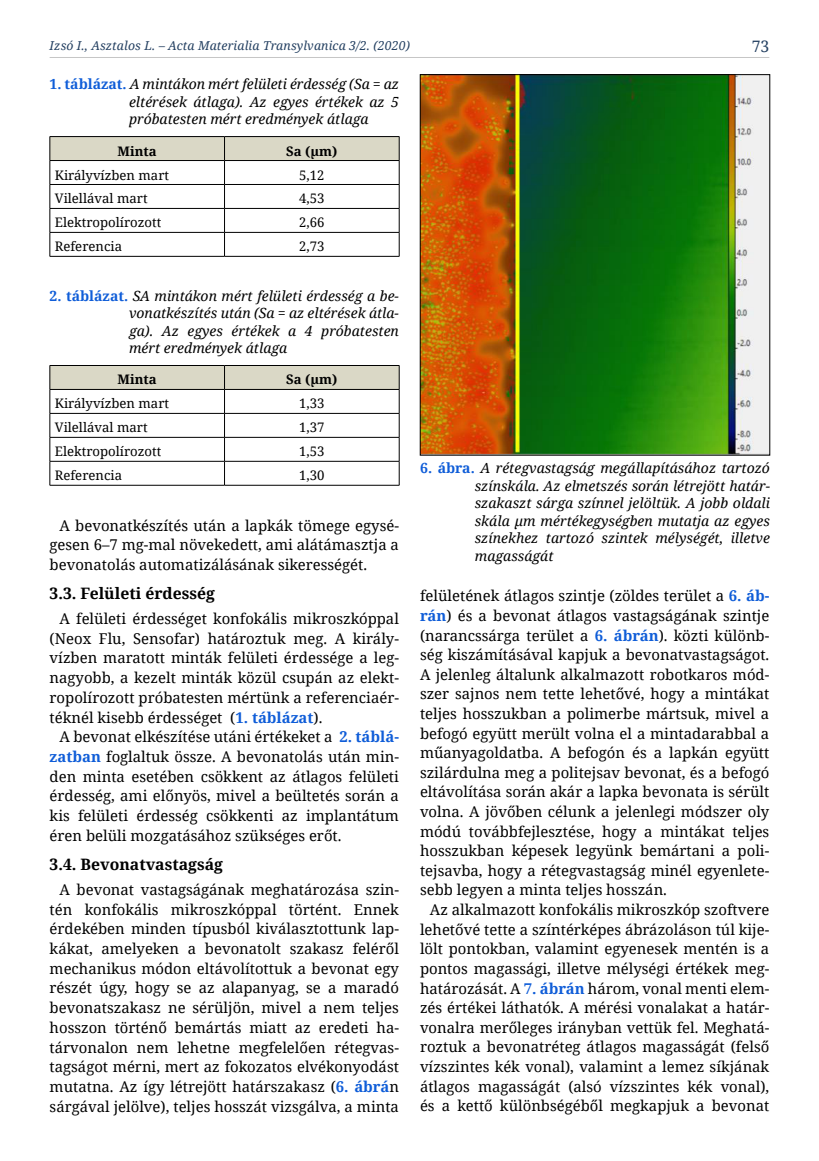
<style>
.page{position:relative;width:819px;height:1161px;background:#fff}
.page>*{position:absolute;margin:0;border:0;box-sizing:border-box;transform-origin:0 0}
.t1{font:700 15.75px "Noto Serif";color:#000}
.t2{font:15.75px "Noto Serif";color:#244061}
.t3{font:14.88px/19.6px "Noto Serif";color:#000;text-align:justify}
.t4{font:italic 14px/17.5px "Noto Serif";color:#000;text-align:justify}
.t5{font:13.12px "Noto Serif";color:#000}
.t6{font:700 13.12px "Noto Serif";color:#000}
.t7{font:italic 12.25px "Noto Serif";letter-spacing:.01em;color:#244061}
.s1{font-weight:700;font-style:normal;color:#0f5dd8}
.s2{font-weight:700;color:#0f5dd8}
</style>
<div class="page">
<hr style="left:50px;top:57px;width:719px;height:1px;background:#c6c6c6">
<hr style="left:50px;top:136px;width:174px;height:1px;background:#000">
<hr style="left:224px;top:136px;width:175px;height:1px;background:#000">
<svg style="left:50px;top:137px;width:350px;height:119px"></svg>
<hr style="left:50px;top:256px;width:174px;height:1px;background:#000">
<hr style="left:224px;top:256px;width:175px;height:1px;background:#000">
<svg style="left:50px;top:365px;width:350px;height:120px"></svg>
<hr style="left:50px;top:485px;width:174px;height:1px;background:#000">
<hr style="left:224px;top:485px;width:175px;height:1px;background:#000">
<img style="left:422px;top:76px;width:346px;height:377px">
<div style="left:420px;top:74px;width:350px;height:381px;border:1px solid #000"></div>
<p class="t7" style="left:50px;top:37px;width:362px">Izsó I., Asztalos L. – Acta Materialia Transylvanica 3/2. (2020)</p>
<p class="t2" style="left:751px;top:35px;width:19px">73</p>
<p class="t4" style="left:129px;top:75px;width:271px;text-indent:-79px"><span class="s1">1. táblázat.</span> A mintákon mért felületi érdesség (Sa = az eltérések átlaga). Az egyes értékek az 5 próbatesten mért eredmények átlaga</p>
<p class="t6" style="left:118px;top:142px;width:41px">Minta</p>
<p class="t6" style="left:286px;top:142px;width:53px">Sa (µm)</p>
<p class="t5" style="left:55px;top:166px;width:116px">Királyvízben mart</p>
<p class="t5" style="left:299px;top:166px;width:27px">5,12</p>
<p class="t5" style="left:55px;top:190px;width:94px">Vilellával mart</p>
<p class="t5" style="left:299px;top:190px;width:27px">4,53</p>
<p class="t5" style="left:55px;top:214px;width:108px">Elektropolírozott</p>
<p class="t5" style="left:299px;top:214px;width:27px">2,66</p>
<p class="t5" style="left:55px;top:238px;width:69px">Referencia</p>
<p class="t5" style="left:299px;top:238px;width:27px">2,73</p>
<p class="t4" style="left:129px;top:286px;width:271px;text-indent:-79px"><span class="s1">2. táblázat.</span> SA mintákon mért felületi érdesség a be&shy;vonatkészítés után (Sa = az eltérések átla&shy;ga). Az egyes értékek a 4 próbatesten mért eredmények átlaga</p>
<p class="t6" style="left:118px;top:370px;width:41px">Minta</p>
<p class="t6" style="left:286px;top:370px;width:53px">Sa (µm)</p>
<p class="t5" style="left:55px;top:395px;width:116px">Királyvízben mart</p>
<p class="t5" style="left:299px;top:395px;width:27px">1,33</p>
<p class="t5" style="left:55px;top:419px;width:94px">Vilellával mart</p>
<p class="t5" style="left:299px;top:419px;width:27px">1,37</p>
<p class="t5" style="left:55px;top:443px;width:108px">Elektropolírozott</p>
<p class="t5" style="left:299px;top:443px;width:27px">1,53</p>
<p class="t5" style="left:55px;top:466px;width:69px">Referencia</p>
<p class="t5" style="left:299px;top:466px;width:27px">1,30</p>
<p class="t4" style="left:475px;top:459px;width:297px;text-indent:-55px"><span class="s1">6. ábra.</span> A rétegvastagság megállapításához tartozó színskála. Az elmetszés során létrejött határ&shy;szakaszt sárga színnel jelöltük. A jobb oldali skála µm mértékegységben mutatja az egyes színekhez tartozó szintek mélységét, illetve magasságát</p>
<p class="t3" style="left:420px;top:586px;width:351px">felületének átlagos szintje (zöldes terület a <span class="s2">6. áb&shy;rán</span>) és a bevonat átlagos vastagságának szintje (narancssárga terület a <span class="s2">6. ábrán</span>). közti különb&shy;ség kiszámításával kapjuk a bevonatvastagságot.<br>A jelenleg általunk alkalmazott robotkaros mód&shy;szer sajnos nem tette lehetővé, hogy a mintákat teljes hosszukban a polimerbe mártsuk, mivel a befogó együtt merült volna el a mintadarabbal a műanyagoldatba. A befogón és a lapkán együtt szilárdulna meg a politejsav bevonat, és a befogó eltávolítása során akár a lapka bevonata is sérült volna. A jövőben célunk a jelenlegi módszer oly módú továbbfejlesztése, hogy a mintákat teljes hosszukban képesek legyünk bemártani a poli&shy;tejsavba, hogy a rétegvastagság minél egyenlete&shy;sebb legyen a minta teljes hosszán.</p>
<p class="t3" style="left:420px;top:899px;width:351px;text-indent:10px">Az alkalmazott konfokális mikroszkóp szoftvere lehetővé tette a színtérképes ábrázoláson túl kije&shy;lölt pontokban, valamint egyenesek mentén is a pontos magassági, illetve mélységi értékek meg&shy;határozását. A <span class="s2">7. ábrán</span> három, vonal menti elem&shy;zés értékei láthatók. A mérési vonalakat a határ&shy;vonalra merőleges irányban vettük fel. Meghatá&shy;roztuk a bevonatréteg átlagos magasságát (felső vízszintes kék vonal), valamint a lemez síkjának átlagos magasságát (alsó vízszintes kék vonal), és a kettő különbségéből megkapjuk a bevonat</p>
<p class="t3" style="left:50px;top:515px;width:351px;text-indent:10px">A bevonatkészítés után a lapkák tömege egysé&shy;gesen 6–7 mg-mal növekedett, ami alátámasztja a bevonatolás automatizálásának sikerességét.</p>
<p class="t1" style="left:50px;top:582px;width:167px">3.3. Felületi érdesség</p>
<p class="t3" style="left:50px;top:608px;width:351px;text-indent:10px">A felületi érdességet konfokális mikroszkóppal (Neox Flu, Sensofar) határoztuk meg. A király&shy;vízben maratott minták felületi érdessége a leg&shy;nagyobb, a kezelt minták közül csupán az elekt&shy;ropolírozott próbatesten mértünk a referenciaér&shy;téknél kisebb érdességet (<span class="s2">1. táblázat</span>).</p>
<p class="t3" style="left:50px;top:726px;width:351px;text-indent:10px">A bevonat elkészítése utáni értékeket a <span class="s2">2. táblá&shy;zatban</span> foglaltuk össze. A bevonatolás után min&shy;den minta esetében csökkent az átlagos felületi érdesség, ami előnyös, mivel a beültetés során a kis felületi érdesség csökkenti az implantátum éren belüli mozgatásához szükséges erőt.</p>
<p class="t1" style="left:50px;top:853px;width:175px">3.4. Bevonatvastagság</p>
<p class="t3" style="left:50px;top:879px;width:351px;text-indent:10px">A bevonat vastagságának meghatározása szin&shy;tén konfokális mikroszkóppal történt. Ennek érdekében minden típusból kiválasztottunk lap&shy;kákat, amelyeken a bevonatolt szakasz feléről mechanikus módon eltávolítottuk a bevonat egy részét úgy, hogy se az alapanyag, se a maradó bevonatszakasz ne sérüljön, mivel a nem teljes hosszon történő bemártás miatt az eredeti ha&shy;tárvonalon nem lehetne megfelelően rétegvas&shy;tagságot mérni, mert az fokozatos elvékonyodást mutatna. Az így létrejött határszakasz (<span class="s2">6. ábrá</span>n sárgával jelölve), teljes hosszát vizsgálva, a minta</p>
</div>
